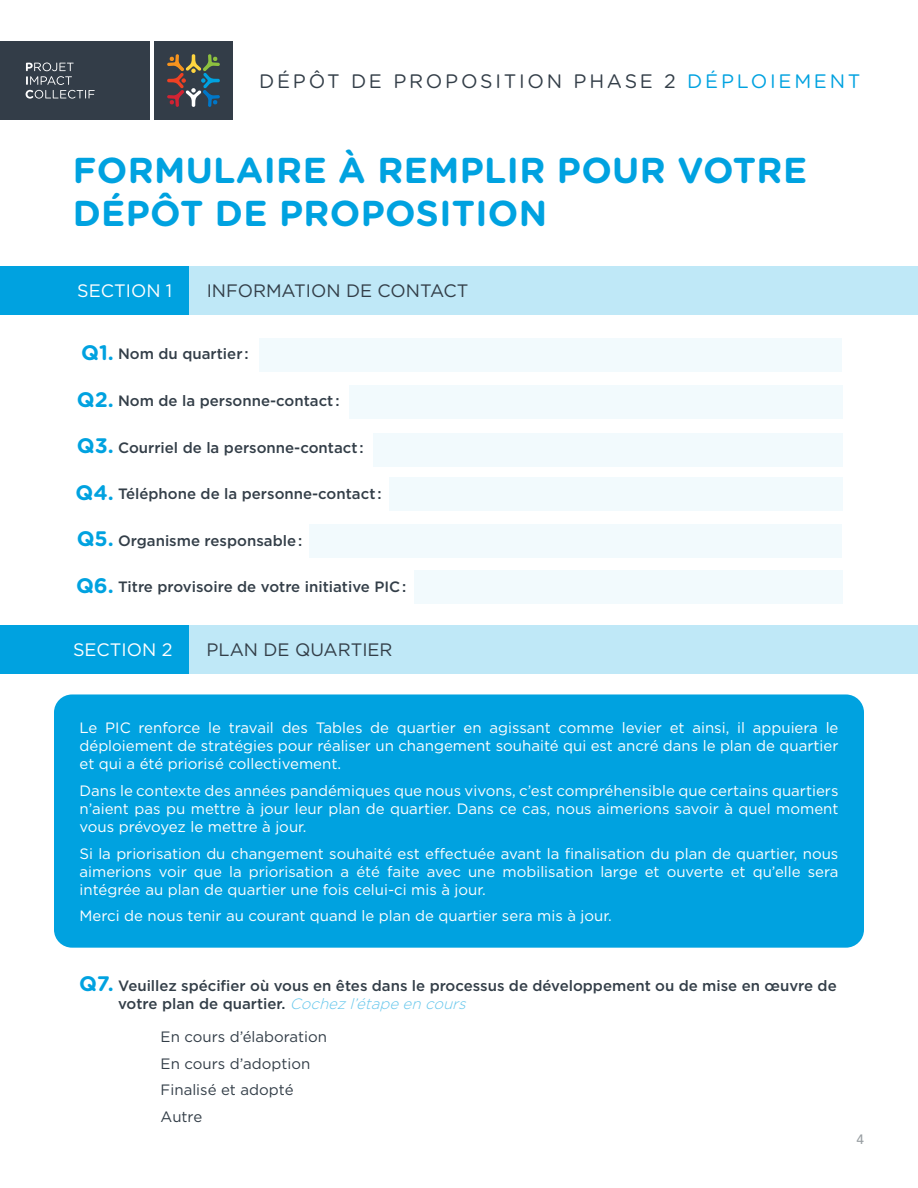
<style>
.page{position:relative;width:918px;height:1188px;background:#fff}
.page>*{position:absolute;margin:0;border:0;box-sizing:border-box;transform-origin:0 0}
.t1{font:700 36px/43.2px "Gotham Rounded";letter-spacing:.01em;color:#00a2e0}
.t2{font:19.5px "Gotham Rounded";letter-spacing:.14em;color:#333e48}
.t3{font:18px "Gotham";color:#333e48}
.t4{font:18px "Gotham";color:#fff}
.t5{font:15px/18px "Gotham";color:#fff;text-align:justify}
.t6{font:500 15px/18px "Gotham";color:#333e48}
.t7{font:15px/26.5px "Gotham";color:#333e48}
.t8{font:500 13.5px "Avenir LT Std";color:#999fa3}
.s1{color:#00a2e0}
.s2{font-family:"Gotham Rounded";font-weight:700;font-size:21px;color:#00a2e0}
.s3{font-weight:300;font-style:italic;color:#66c7ec}
</style>
<div class="page">
<div style="left:154px;top:41px;width:79px;height:79px;background:#333d48"></div>
<svg style="left:167px;top:54px;width:53px;height:53px"></svg>
<div style="left:0;top:41px;width:149px;height:79px;background:#333d48"></div>
<svg style="left:26px;top:63px;width:69px;height:36px"></svg>
<div style="left:0;top:266px;width:189px;height:48px;background:#00a2e0"></div>
<div style="left:0;top:625px;width:190px;height:48px;background:#00a2e0"></div>
<div style="left:190px;top:266px;width:728px;height:48px;background:#bfe8f7"></div>
<div style="left:190px;top:625px;width:728px;height:48px;background:#bfe8f7"></div>
<div style="left:54px;top:694px;width:810px;height:254px;background:#00a2e0;border-radius:18px"></div>
<div style="left:260px;top:338px;width:582px;height:34px;background:#f2fafd"></div>
<div style="left:349px;top:385px;width:493px;height:33px;background:#f2fafd"></div>
<div style="left:373px;top:433px;width:469px;height:33px;background:#f2fafd"></div>
<div style="left:389px;top:478px;width:453px;height:33px;background:#f2fafd"></div>
<div style="left:414px;top:571px;width:428px;height:33px;background:#f2fafd"></div>
<div style="left:309px;top:524px;width:533px;height:34px;background:#f2fafd"></div>
<h2 class="t2" style="left:259px;top:68px;width:603px">DÉPÔT DE PROPOSITION PHASE 2 <span class="s1">DÉPLOIEMENT</span></h2>
<h1 class="t1" style="left:73px;top:147px;width:736px">FORMULAIRE À REMPLIR POUR VOTRE<br>DÉPÔT DE PROPOSITION</h1>
<p class="t4" style="left:77px;top:280px;width:97px">SECTION 1</p>
<p class="t3" style="left:207px;top:280px;width:263px">INFORMATION DE CONTACT</p>
<p class="t6" style="left:81px;top:345px;width:169px"><span class="s2">Q1.</span> Nom du quartier :</p>
<p class="t6" style="left:77px;top:391px;width:264px"><span class="s2">Q2.</span> Nom de la personne-contact :</p>
<p class="t6" style="left:77px;top:438px;width:288px"><span class="s2">Q3.</span> Courriel de la personne-contact :</p>
<p class="t6" style="left:76px;top:485px;width:308px"><span class="s2">Q4.</span> Téléphone de la personne-contact :</p>
<p class="t6" style="left:77px;top:531px;width:227px"><span class="s2">Q5.</span> Organisme responsable :</p>
<p class="t6" style="left:76px;top:578px;width:332px"><span class="s2">Q6.</span> Titre provisoire de votre initiative PIC :</p>
<p class="t4" style="left:73px;top:639px;width:101px">SECTION 2</p>
<p class="t3" style="left:207px;top:639px;width:188px">PLAN DE QUARTIER</p>
<p class="t5" style="left:80px;top:719px;width:760px">Le PIC renforce le travail des Tables de quartier en agissant comme levier et ainsi, il appuiera le déploiement de stratégies pour réaliser un changement souhaité qui est ancré dans le plan de quartier et qui a été priorisé collectivement.</p>
<p class="t5" style="left:80px;top:781px;width:761px">Dans le contexte des années pandémiques que nous vivons, c’est compréhensible que certains quartiers n’aient pas pu mettre à jour leur plan de quartier. Dans ce cas, nous aimerions savoir à quel moment vous prévoyez le mettre à jour.</p>
<p class="t5" style="left:80px;top:844px;width:760px">Si la priorisation du changement souhaité est effectuée avant la finalisation du plan de quartier, nous aimerions voir que la priorisation a été faite avec une mobilisation large et ouverte et qu’elle sera intégrée au plan de quartier une fois celui-ci mis à jour.</p>
<p class="t5" style="left:80px;top:906px;width:534px">Merci de nous tenir au courant quand le plan de quartier sera mis à jour.</p>
<p class="t6" style="left:118px;top:976px;width:720px;text-indent:-39px"><span class="s2">Q7.</span> Veuillez spécifier où vous en êtes dans le processus de développement ou de mise en œuvre de vo t re p l a n d e q u a rt i e r. <span class="s3">Cochezl’étapeen cours</span></p>
<p class="t7" style="left:161px;top:1023px;width:168px">En cours d’élaboration<br>En cours d’adoption<br>Finalisé et adopté<br>Autre</p>
<p class="t8" style="left:856px;top:1132px;width:9px">4</p>
</div>
